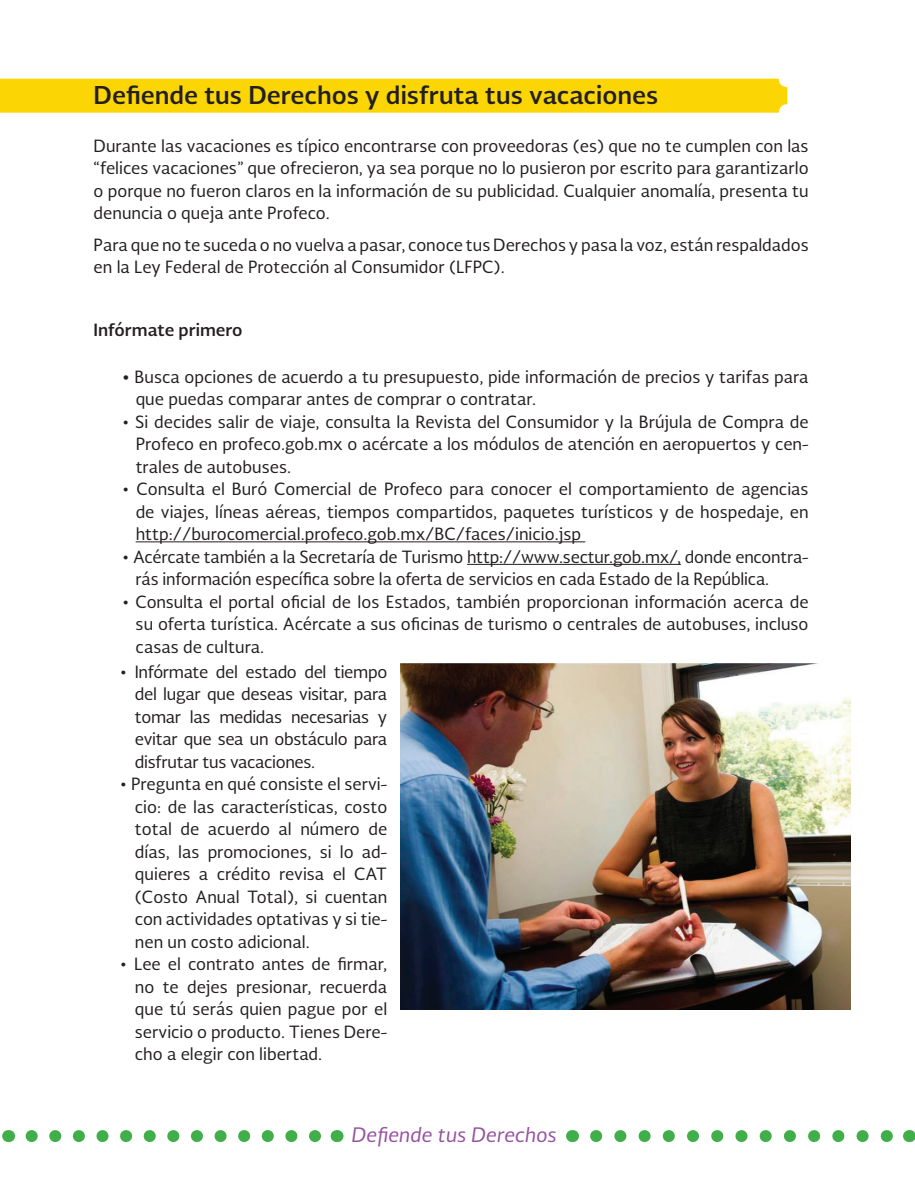
<style>
.page{position:relative;width:915px;height:1191px;background:#fff}
.page>*{position:absolute;margin:0;border:0;box-sizing:border-box;transform-origin:0 0}
.t1{font:700 24px "Soberana Sans";color:#231f20}
.t2{font:italic 19.5px "Soberana Sans";color:#9653a1}
.t3{font:16.5px/22.5px "Soberana Sans";color:#231f20;text-align:justify}
.t4{font:700 16.5px "Soberana Sans";color:#231f20}
.s1{font-weight:700}
</style>
<div class="page">
<svg style="left:596px;top:1130px;width:297px;height:12px"></svg>
<svg style="left:572px;top:1130px;width:1px;height:12px"></svg>
<svg style="left:908px;top:1130px;width:1px;height:12px"></svg>
<svg style="left:32px;top:1130px;width:289px;height:12px"></svg>
<svg style="left:8px;top:1130px;width:1px;height:12px"></svg>
<svg style="left:336px;top:1130px;width:1px;height:12px"></svg>
<div style="left:0;top:79px;width:787px;height:34px;background:#fcd604"></div>
<hr style="left:136px;top:541px;width:449px;height:1px;background:#231f20">
<hr style="left:467px;top:564px;width:213px;height:1px;background:#231f20">
<img style="left:400px;top:663px;width:450px;height:346px">
<h1 class="t1" style="left:94px;top:78px;width:566px">Defiende tus Derechos y disfruta tus vacaciones</h1>
<p class="t3" style="left:94px;top:134px;width:716px">Durante las vacaciones es típico encontrarse con proveedoras (es) que no te cumplen con las “felices vacaciones” que ofrecieron, ya sea porque no lo pusieron por escrito para garantizarlo o porque no fueron claros en la información de su publicidad. Cualquier anomalía, presenta tu denuncia o queja ante Profeco.</p>
<p class="t3" style="left:94px;top:233px;width:716px">Para que no te suceda o no vuelva a pasar, conoce tus Derechos y pasa la voz, están respaldados en la Ley Federal de Protección al Consumidor (LFPC).</p>
<p class="t4" style="left:94px;top:319px;width:150px">Infórmate primero</p>
<p class="t3" style="left:136px;top:365px;width:674px;text-indent:-14px"><span class="s1">•</span> Busca opciones de acuerdo a tu presupuesto, pide información de precios y tarifas para que puedas comparar antes de comprar o contratar.</p>
<p class="t3" style="left:136px;top:410px;width:674px;text-indent:-13px">• Si decides salir de viaje, consulta la Revista del Consumidor y la Brújula de Compra de Profeco en profeco.gob.mx o acércate a los módulos de atención en aeropuertos y cen&shy;trales de autobuses.</p>
<p class="t3" style="left:136px;top:477px;width:674px;text-indent:-13px">• Consulta el Buró Comercial de Profeco para conocer el comportamiento de agencias de viajes, líneas aéreas, tiempos compartidos, paquetes turísticos y de hospedaje, en http://burocomercial.profeco.gob.mx/BC/faces/inicio.jsp</p>
<p class="t3" style="left:136px;top:545px;width:674px;text-indent:-14px">• Acércate también a la Secretaría de Turismo http://www.sectur.gob.mx/, donde encontra&shy;rás información específica sobre la oferta de servicios en cada Estado de la República.</p>
<p class="t3" style="left:136px;top:590px;width:674px;text-indent:-13px">• Consulta el portal oficial de los Estados, también proporcionan información acerca de su oferta turística. Acércate a sus oficinas de turismo o centrales de autobuses, incluso casas de cultura.</p>
<p class="t3" style="left:135px;top:660px;width:254px;text-indent:-15px">• Infórmate del estado del tiempo del lugar que deseas visitar, para tomar las medidas necesarias y evitar que sea un obstáculo para disfrutar tus vacaciones.</p>
<p class="t3" style="left:135px;top:772px;width:254px;text-indent:-15px">• Pregunta en qué consiste el servi&shy;cio: de las características, costo total de acuerdo al número de días, las promociones, si lo ad&shy;quieres a crédito revisa el CAT (Costo Anual Total), si cuentan con actividades optativas y si tie&shy;nen un costo adicional.</p>
<p class="t3" style="left:135px;top:952px;width:254px;text-indent:-15px">• Lee el contrato antes de firmar, no te dejes presionar, recuerda que tú serás quien pague por el servicio o producto. Tienes Dere&shy;cho a elegir con libertad.</p>
<p class="t2" style="left:352px;top:1122px;width:206px">Defiende tus Derechos</p>
</div>
